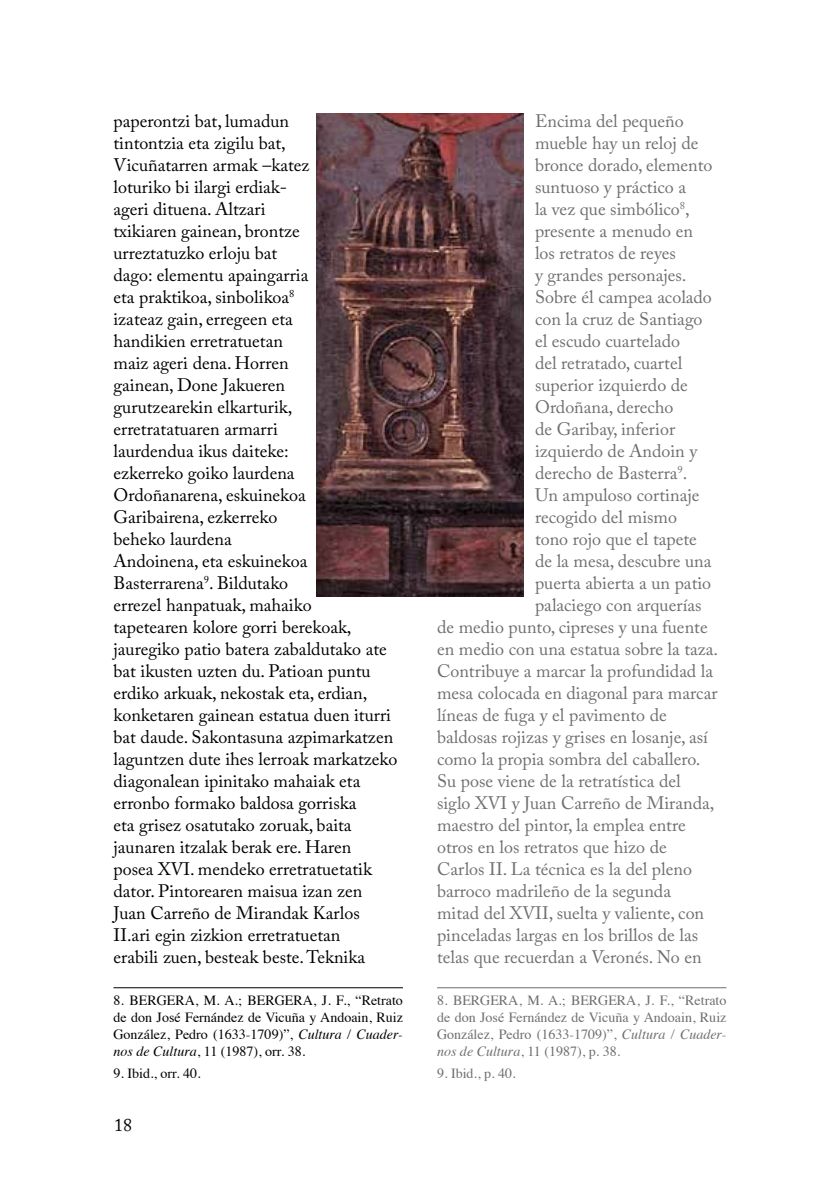
<style>
.page{position:relative;width:840px;height:1191px;background:#fff}
.page>*{position:absolute;margin:0;border:0;box-sizing:border-box;transform-origin:0 0}
.t1{font:18px/22px "Adobe Caslon Pro";color:#000}
.t2{font:18px "Adobe Caslon Pro";color:#706f6f}
.t3{font:14px/16.8px "Times";color:#000;text-align:justify}
.t4{font:14px/16.8px "Times";color:#706f6f;text-align:justify}
.s1{font-style:italic}
</style>
<div class="page">
<img style="left:317px;top:113px;width:206px;height:483px">
<hr style="left:113px;top:987px;width:290px;height:1px;background:#000">
<hr style="left:437px;top:987px;width:289px;height:1px;background:#706f6f">
<p class="t1" style="left:113px;top:109px;width:285px">paperontzi bat, lumadun<br>tintontzia eta zigilu bat,<br>Vicuñatarren armak –katez<br>loturiko bi ilargi erdiak-<br>ageri dituena. Altzari<br>txikiaren gainean, brontze<br>urreztatuzko erloju bat<br>dago: elementu apaingarria<br>eta praktikoa, sinbolikoa<sup>8<br></sup>izateaz gain, erregeen eta<br>handikien erretratuetan<br>maiz ageri dena. Horren<br>gainean, Done Jakueren<br>gurutzearekin elkarturik, erretratatuaren armarri<br>laurdendua ikus daiteke:<br>ezkerreko goiko laurdena<br>Ordoñanarena, eskuinekoa<br>Garibairena, ezkerreko<br>beheko laurdena<br>Andoinena, eta eskuinekoa<br>Basterrarena<sup>9</sup>. Bildutako<br>errezel hanpatuak, mahaiko<br>tapetearen kolore gorri berekoak, jauregiko patio batera zabaldutako ate bat ikusten uzten du. Patioan puntu erdiko arkuak, nekostak eta, erdian, konketaren gainean estatua duen iturri bat daude. Sakontasuna azpimarkatzen laguntzen dute ihes lerroak markatzeko diagonalean ipinitako mahaiak eta erronbo formako baldosa gorriska<br>eta grisez osatutako zoruak, baita jaunaren itzalak berak ere. Haren<br>posea XVI. mendeko erretratuetatik dator. Pintorearen maisua izan zen<br>Juan Carreño de Mirandak Karlos<br>II.ari egin zizkion erretratuetan<br>erabili zuen, besteak beste. Teknika</p>
<p class="t3" style="left:113px;top:991px;width:291px">8. BERGERA, M. A.; BERGERA, J. F., “Retrato de don José Fernández de Vicuña y Andoain, Ruiz González, Pedro (1633-1709)”, <span class="s1">Cultura / Cuader&shy;nos de Cultura</span>, 11 (1987), orr. 38.</p>
<p class="t3" style="left:113px;top:1063px;width:89px">9. Ibid., orr. 40.</p>
<p class="t1" style="left:114px;top:1113px;width:19px">18</p>
<p class="t2" style="left:534px;top:110px;width:150px">Encima del pequeño</p>
<p class="t2" style="left:534px;top:132px;width:165px">mueble hay un reloj de</p>
<p class="t2" style="left:534px;top:154px;width:179px">bronce dorado, elemento</p>
<p class="t2" style="left:534px;top:176px;width:152px">suntuoso y práctico a</p>
<p class="t2" style="left:534px;top:198px;width:156px">la vez que simbólico<sup>8</sup>,</p>
<p class="t2" style="left:534px;top:220px;width:159px">presente a menudo en</p>
<p class="t2" style="left:534px;top:242px;width:142px">los retratos de reyes</p>
<p class="t2" style="left:534px;top:264px;width:153px">y grandes personajes.</p>
<p class="t2" style="left:534px;top:286px;width:178px">Sobre él campea acolado</p>
<p class="t2" style="left:534px;top:308px;width:169px">con la cruz de Santiago</p>
<p class="t2" style="left:534px;top:330px;width:146px">el escudo cuartelado</p>
<p class="t2" style="left:534px;top:352px;width:149px">del retratado, cuartel</p>
<p class="t2" style="left:534px;top:374px;width:154px">superior izquierdo de</p>
<p class="t2" style="left:534px;top:396px;width:140px">Ordoñana, derecho</p>
<p class="t2" style="left:534px;top:418px;width:141px">de Garibay, inferior</p>
<p class="t2" style="left:534px;top:440px;width:164px">izquierdo de Andoin y</p>
<p class="t2" style="left:534px;top:462px;width:154px">derecho de Basterra<sup>9</sup>.</p>
<p class="t2" style="left:534px;top:484px;width:166px">Un ampuloso cortinaje</p>
<p class="t2" style="left:534px;top:506px;width:143px">recogido del mismo</p>
<p class="t2" style="left:534px;top:528px;width:163px">tono rojo que el tapete</p>
<p class="t2" style="left:534px;top:550px;width:178px">de la mesa, descubre una</p>
<p class="t2" style="left:534px;top:572px;width:177px">puerta abierta a un patio</p>
<p class="t2" style="left:534px;top:594px;width:168px">palaciego con arquerías</p>
<p class="t2" style="left:437px;top:616px;width:272px">de medio punto, cipreses y una fuente</p>
<p class="t2" style="left:437px;top:638px;width:282px">en medio con una estatua sobre la taza.</p>
<p class="t2" style="left:437px;top:660px;width:277px">Contribuye a marcar la profundidad la</p>
<p class="t2" style="left:437px;top:682px;width:282px">mesa colocada en diagonal para marcar</p>
<p class="t2" style="left:437px;top:704px;width:231px">líneas de fuga y el pavimento de</p>
<p class="t2" style="left:437px;top:726px;width:272px">baldosas rojizas y grises en losanje, así</p>
<p class="t2" style="left:437px;top:748px;width:265px">como la propia sombra del caballero.</p>
<p class="t2" style="left:437px;top:770px;width:245px">Su pose viene de la retratística del</p>
<p class="t2" style="left:437px;top:792px;width:279px">siglo XVI y Juan Carreño de Miranda,</p>
<p class="t2" style="left:437px;top:814px;width:250px">maestro del pintor, la emplea entre</p>
<p class="t2" style="left:437px;top:836px;width:231px">otros en los retratos que hizo de</p>
<p class="t2" style="left:437px;top:858px;width:256px">Carlos II. La técnica es la del pleno</p>
<p class="t2" style="left:437px;top:880px;width:235px">barroco madrileño de la segunda</p>
<p class="t2" style="left:437px;top:902px;width:268px">mitad del XVII, suelta y valiente, con</p>
<p class="t2" style="left:437px;top:924px;width:262px">pinceladas largas en los brillos de las</p>
<p class="t2" style="left:437px;top:946px;width:266px">telas que recuerdan a Veronés. No en</p>
<p class="t4" style="left:437px;top:991px;width:291px">8. BERGERA, M. A.; BERGERA, J. F., “Retrato de don José Fernández de Vicuña y Andoain, Ruiz González, Pedro (1633-1709)”, <span class="s1">Cultura / Cuader&shy;nos de Cultura</span>, 11 (1987), p. 38.</p>
<p class="t4" style="left:437px;top:1063px;width:80px">9. Ibid., p. 40.</p>
</div>
